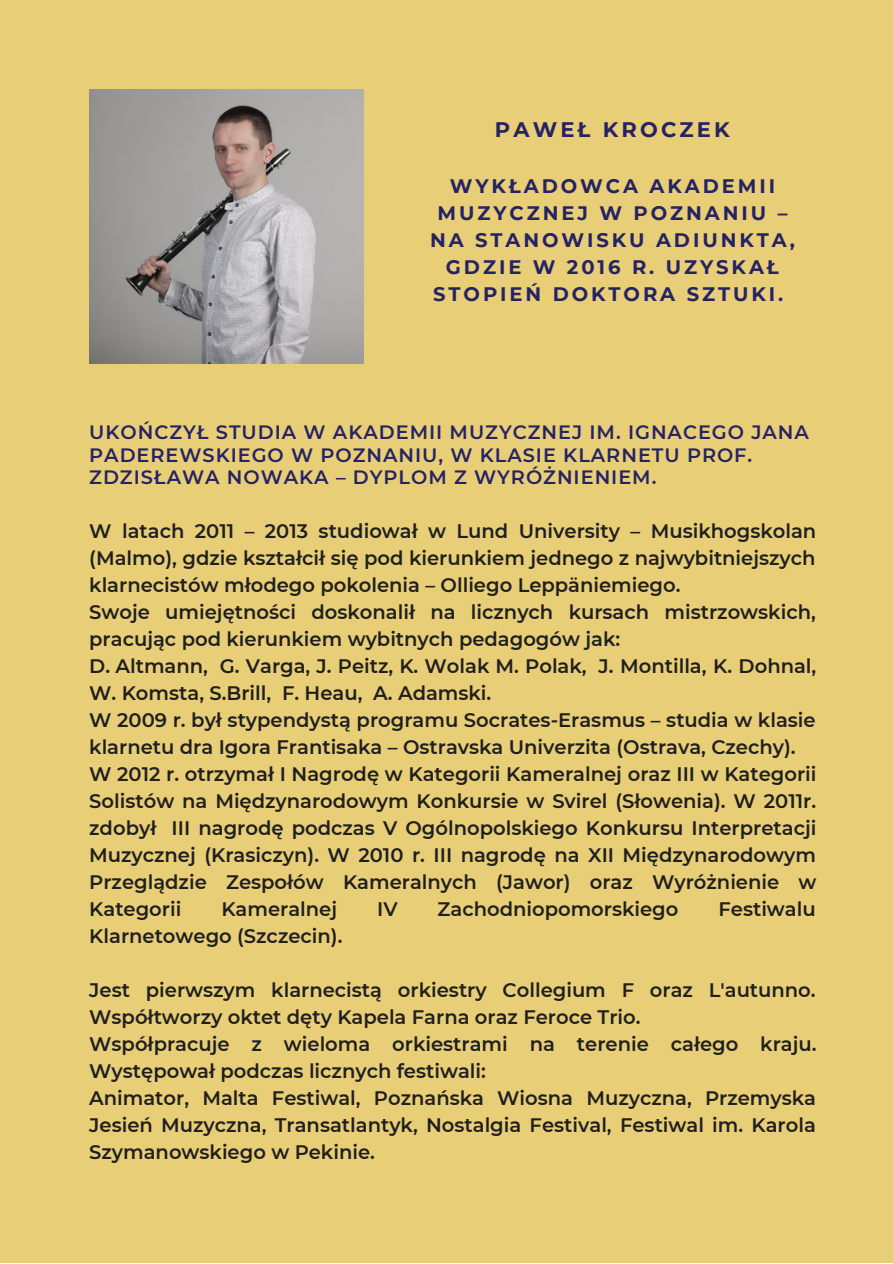
<style>
.page{position:relative;width:893px;height:1264px;background:#fff}
.page>*{position:absolute;margin:0;border:0;box-sizing:border-box;transform-origin:0 0}
.t1{font:700 21px "Montserrat";letter-spacing:.15em;color:#252363}
.t2{font:600 19.5px/27px "Montserrat";color:#1f1f1f}
.t3{font:700 19.5px/27px "Montserrat";letter-spacing:.15em;color:#252363;text-align:center}
.t4{font:600 19.35px/22.5px "Montserrat";letter-spacing:.05em;color:#252363}
</style>
<div class="page">
<div style="left:0;top:0;width:892px;height:1262px;background:#e9ce78"></div>
<img style="left:89px;top:89px;width:275px;height:275px">
<p class="t1" style="left:495px;top:116px;width:236px">PAWEŁ KROCZEK</p>
<p class="t3" style="left:430px;top:172px;width:366px">WYKŁADOWCA AKADEMII<br>MUZYCZNEJ W POZNANIU –<br>NA STANOWISKU ADIUNKTA,<br>GDZIE W 2016 R. UZYSKAŁ<br>STOPIEŃ DOKTORA SZTUKI.</p>
<p class="t4" style="left:89px;top:421px;width:721px">UKOŃCZYŁ STUDIA W AKADEMII MUZYCZNEJ IM. IGNACEGO JANA<br>PADEREWSKIEGO W POZNANIU, W KLASIE KLARNETU PROF.<br>ZDZISŁAWA NOWAKA – DYPLOM Z WYRÓŻNIENIEM.</p>
<p class="t2" style="left:89px;top:517px;width:728px">W latach 2011 – 2013 studiował w Lund University – Musikhogskolan (Malmo), gdzie kształcił się pod kierunkiem jednego z najwybitniejszych klarnecistów młodego pokolenia – Olliego Leppäniemiego.<br>Swoje umiejętności doskonalił na licznych kursach mistrzowskich, pracując pod kierunkiem wybitnych pedagogów jak:<br>D. Altmann, G. Varga, J. Peitz, K. Wolak M. Polak, J. Montilla, K. Dohnal, W. Komsta, S.Brill, F. Heau, A. Adamski.<br>W 2009 r. był stypendystą programu Socrates-Erasmus – studia w klasie klarnetu dra Igora Frantisaka – Ostravska Univerzita (Ostrava, Czechy).<br>W 2012 r. otrzymał I Nagrodę w Kategorii Kameralnej oraz III w Kategorii Solistów na Międzynarodowym Konkursie w Svirel (Słowenia). W 2011r. zdobył III nagrodę podczas V Ogólnopolskiego Konkursu Interpretacji Muzycznej (Krasiczyn). W 2010 r. III nagrodę na XII Międzynarodowym Przeglądzie Zespołów Kameralnych (Jawor) oraz Wyróżnienie w Kategorii</p>
<p class="t2" style="left:221px;top:895px;width:117px">Kameralnej</p>
<p class="t2" style="left:377px;top:895px;width:22px">IV</p>
<p class="t2" style="left:437px;top:895px;width:242px">Zachodniopomorskiego</p>
<p class="t2" style="left:718px;top:895px;width:99px">Festiwalu</p>
<p class="t2" style="left:89px;top:922px;width:255px">Klarnetowego (Szczecin).</p>
<p class="t2" style="left:89px;top:976px;width:728px">Jest pierwszym klarnecistą orkiestry Collegium F oraz L'autunno.<br>Współtworzy oktet dęty Kapela Farna oraz Feroce Trio.<br>Współpracuje z wieloma orkiestrami na terenie całego kraju.<br>Występował podczas licznych festiwali:<br>Animator, Malta Festiwal, Poznańska Wiosna Muzyczna, Przemyska Jesień Muzyczna, Transatlantyk, Nostalgia Festival, Festiwal im. Karola Szymanowskiego w Pekinie.</p>
</div>
